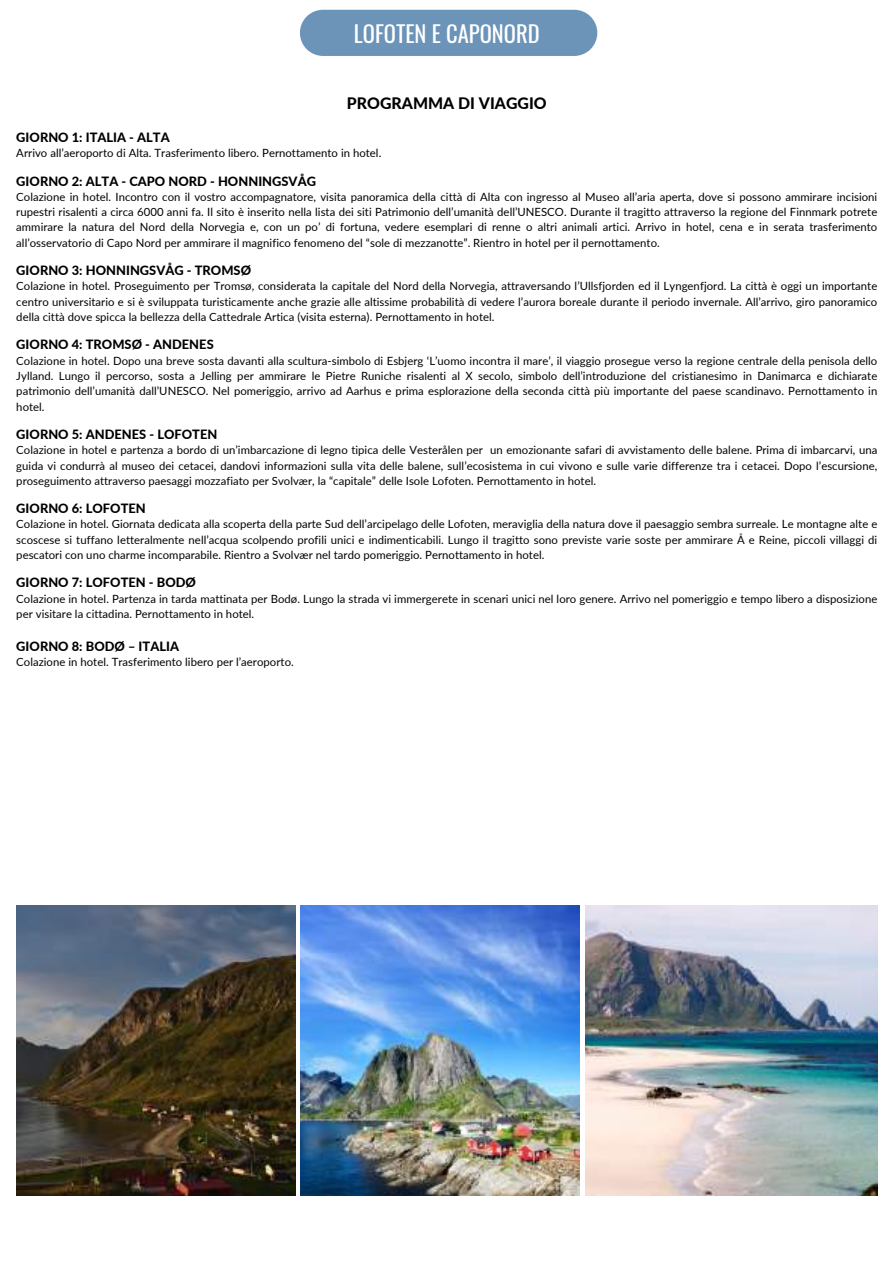
<style>
.page{position:relative;width:894px;height:1264px;background:#fff}
.page>*{position:absolute;margin:0;border:0;box-sizing:border-box;transform-origin:0 0}
.t1{font:22.65px "Oswald";color:#fff}
.t2{font:800 15.75px "Lato";letter-spacing:.005em;color:#000}
.t3{font:800 12.75px "Lato";letter-spacing:.005em;color:#000}
.t4{font:11.25px/15.3px "Lato";letter-spacing:.005em;color:#000;text-align:justify}
</style>
<div class="page">
<div style="left:300px;top:10px;width:297px;height:46px;background:#6c94b8"></div>
<img style="left:585px;top:905px;width:292px;height:290px">
<img style="left:300px;top:905px;width:279px;height:290px">
<img style="left:16px;top:905px;width:279px;height:290px">
<h1 class="t1" style="left:354px;top:16px;width:187px">LOFOTEN E CAPONORD</h1>
<h2 class="t2" style="left:347px;top:93px;width:201px">PROGRAMMA DI VIAGGIO</h2>
<p class="t3" style="left:16px;top:129px;width:155px">GIORNO 1: ITALIA - ALTA</p>
<p class="t4" style="left:16px;top:145px;width:366px">Arrivo all’aeroporto di Alta. Trasferimento libero. Pernottamento in hotel.</p>
<p class="t3" style="left:16px;top:173px;width:301px">GIORNO 2: ALTA - CAPO NORD - HONNINGSVÅG</p>
<p class="t4" style="left:16px;top:189px;width:862px">Colazione in hotel. Incontro con il vostro accompagnatore, visita panoramica della città di Alta con ingresso al Museo all’aria aperta, dove si possono ammirare incisioni rupestri risalenti a circa 6000 anni fa. Il sito è inserito nella lista dei siti Patrimonio dell’umanità dell’UNESCO. Durante il tragitto attraverso la regione del Finnmark potrete ammirare la natura del Nord della Norvegia e, con un po’ di fortuna, vedere esemplari di renne o altri animali artici. Arrivo in hotel, cena e in serata trasferimento all’osservatorio di Capo Nord per ammirare il magnifico fenomeno del “sole di mezzanotte”. Rientro in hotel per il pernottamento.</p>
<p class="t3" style="left:16px;top:262px;width:236px">GIORNO 3: HONNINGSVÅG - TROMSØ</p>
<p class="t4" style="left:16px;top:278px;width:862px">Colazione in hotel. Proseguimento per Tromsø, considerata la capitale del Nord della Norvegia, attraversando l’Ullsfjorden ed il Lyngenfjord. La città è oggi un importante centro universitario e si è sviluppata turisticamente anche grazie alle altissime probabilità di vedere l’aurora boreale durante il periodo invernale. All’arrivo, giro panoramico della città dove spicca la bellezza della Cattedrale Artica (visita esterna). Pernottamento in hotel.</p>
<p class="t3" style="left:16px;top:337px;width:199px">GIORNO 4: TROMSØ - ANDENES</p>
<p class="t4" style="left:16px;top:353px;width:862px">Colazione in hotel. Dopo una breve sosta davanti alla scultura-simbolo di Esbjerg ‘L’uomo incontra il mare’, il viaggio prosegue verso la regione centrale della penisola dello Jylland. Lungo il percorso, sosta a Jelling per ammirare le Pietre Runiche risalenti al X secolo, simbolo dell’introduzione del cristianesimo in Danimarca e dichiarate patrimonio dell’umanità dall’UNESCO. Nel pomeriggio, arrivo ad Aarhus e prima esplorazione della seconda città più importante del paese scandinavo. Pernottamento in hotel.</p>
<p class="t3" style="left:16px;top:426px;width:202px">GIORNO 5: ANDENES - LOFOTEN</p>
<p class="t4" style="left:16px;top:442px;width:862px">Colazione in hotel e partenza a bordo di un’imbarcazione di legno tipica delle Vesterålen per un emozionante safari di avvistamento delle balene. Prima di imbarcarvi, una guida vi condurrà al museo dei cetacei, dandovi informazioni sulla vita delle balene, sull’ecosistema in cui vivono e sulle varie differenze tra i cetacei. Dopo l’escursione, proseguimento attraverso paesaggi mozzafiato per Svolvær, la “capitale” delle Isole Lofoten. Pernottamento in hotel.</p>
<p class="t3" style="left:16px;top:500px;width:131px">GIORNO 6: LOFOTEN</p>
<p class="t4" style="left:16px;top:516px;width:862px">Colazione in hotel. Giornata dedicata alla scoperta della parte Sud dell’arcipelago delle Lofoten, meraviglia della natura dove il paesaggio sembra surreale. Le montagne alte e scoscese si tuffano letteralmente nell’acqua scolpendo profili unici e indimenticabili. Lungo il tragitto sono previste varie soste per ammirare Å e Reine, piccoli villaggi di pescatori con uno charme incomparabile. Rientro a Svolvær nel tardo pomeriggio. Pernottamento in hotel.</p>
<p class="t3" style="left:16px;top:575px;width:181px">GIORNO 7: LOFOTEN - BODØ</p>
<p class="t4" style="left:16px;top:590px;width:862px">Colazione in hotel. Partenza in tarda mattinata per Bodø. Lungo la strada vi immergerete in scenari unici nel loro genere. Arrivo nel pomeriggio e tempo libero a disposizione per visitare la cittadina. Pernottamento in hotel.</p>
<p class="t3" style="left:16px;top:638px;width:164px">GIORNO 8: BODØ – ITALIA</p>
<p class="t4" style="left:16px;top:654px;width:279px">Colazione in hotel. Trasferimento libero per l’aeroporto.</p>
</div>
